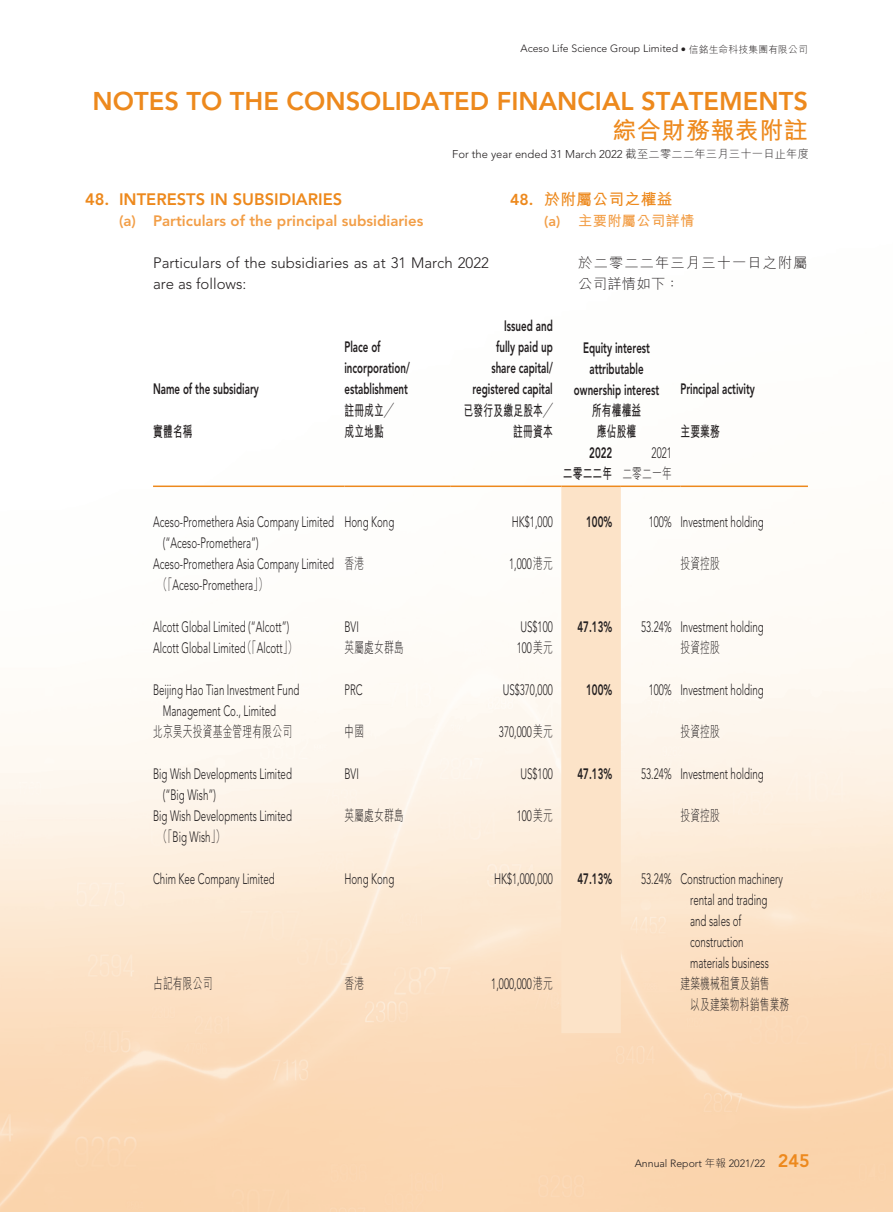
<style>
.page{position:relative;width:893px;height:1212px;background:#fff}
.page>*{position:absolute;margin:0;border:0;box-sizing:border-box;transform-origin:0 0}
.t1{font:800 25.5px "Avenir LT Std";color:#ed891d}
.t2{font:700 24px "M Hei HK";letter-spacing:.02em;color:#ed891d}
.t3{font:800 18px "Avenir LT Std";color:#ed891d}
._01_H1_E{font:800 16.5px "Avenir LT Std";color:#ed891d}
._001_H1_C{font:700 15.75px "M Hei HK";letter-spacing:.02em;color:#ed891d}
._50_Table_txt{font:300 15px "Avenir LT Std";color:#231f20;scale:.65 1}
._50_Table_txt-2{font:800 15px/21px "Avenir LT Std";color:#231f20;text-align:center;scale:.65 1}
._50_Table_txt-3{font:300 15px "M Hei HK";letter-spacing:.02em;color:#231f20;scale:.65 1}
._00_txt_E{font:300 15px/21px "Avenir LT Std";color:#231f20}
._50_Table_txt-4{font:700 15px "M Hei HK";letter-spacing:.02em;color:#231f20;scale:.65 1}
._02_H2_E{font:800 15px "Avenir LT Std";color:#f29e47}
._000_txt_C{font:300 14.25px/21px "M Hei HK";letter-spacing:.08em;color:#231f20}
._002_H2_C{font:700 14.25px "M Hei HK";letter-spacing:.02em;color:#f29e47}
.t4{font:300 11.25px "Avenir LT Std";color:#231f20}
.t5{font:300 10.5px "Avenir LT Std";color:#231f20}
.s1{font-family:"M Hei HK";font-size:9.75px}
.s2{font-family:"M Hei HK"}
.s3{font-family:"Avenir LT Std";font-weight:800}
</style>
<div class="page">
<div style="left:561px;top:487px;width:60px;height:546px;background:#fce3c8"></div>
<hr style="left:153px;top:485px;width:191px;height:2px;background:#ed891d">
<hr style="left:344px;top:485px;width:107px;height:2px;background:#ed891d">
<hr style="left:451px;top:485px;width:110px;height:2px;background:#ed891d">
<hr style="left:561px;top:485px;width:60px;height:2px;background:#ed891d">
<hr style="left:621px;top:485px;width:59px;height:2px;background:#ed891d">
<hr style="left:680px;top:485px;width:128px;height:2px;background:#ed891d">
<p class="t5" style="left:520px;top:43px;width:289px">Aceso Life Science Group Limited • <span class="s1">信銘生命科技集團有限公司</span></p>
<h1 class="t1" style="left:93px;top:86px;width:717px">NOTES TO THE CONSOLIDATED FINANCIAL STATEMENTS</h1>
<h2 class="t2" style="left:612px;top:113px;width:197px">綜合財務報表附註</h2>
<p class="t4" style="left:452px;top:147px;width:358px">For the year ended 31 March 2022 <span class="s2">截至二零二二年三月三十一日止年度</span></p>
<p class="_001_H1_C" style="left:510px;top:188px;width:164px"><span class="s3">48.</span> 於附屬公司之權益</p>
<p class="_002_H2_C" style="left:544px;top:211px;width:152px"><span class="s3">(a)</span> 主要附屬公司詳情</p>
<p class="_000_txt_C" style="left:578px;top:252px;width:231px">於二零二二年三月三十一日之附屬公司詳情如下：</p>
<p class="_01_H1_E" style="left:85px;top:190px;width:259px">48. INTERESTS IN SUBSIDIARIES</p>
<p class="_02_H2_E" style="left:119px;top:212px;width:306px">(a) Particulars of the principal subsidiaries</p>
<p class="_00_txt_E" style="left:153px;top:252px;width:337px">Particulars of the subsidiaries as at 31 March 2022 are as follows:</p>
<p class="_50_Table_txt-2" style="left:153px;top:378px;width:164px">Name of the subsidiary</p>
<p class="_50_Table_txt-4" style="left:153px;top:420px;width:62px">實體名稱</p>
<p class="_50_Table_txt-2" style="left:344px;top:336px;width:57px">Place of</p>
<p class="_50_Table_txt-2" style="left:344px;top:357px;width:102px">incorporation/</p>
<p class="_50_Table_txt-2" style="left:344px;top:378px;width:99px">establishment</p>
<p class="_50_Table_txt-4" style="left:344px;top:399px;width:77px">註冊成立╱</p>
<p class="_50_Table_txt-4" style="left:344px;top:420px;width:62px">成立地點</p>
<p class="_50_Table_txt-2" style="left:504px;top:315px;width:76px">Issued and</p>
<p class="_50_Table_txt-2" style="left:496px;top:336px;width:89px">fully paid up</p>
<p class="_50_Table_txt-2" style="left:491px;top:357px;width:96px">share capital/</p>
<p class="_50_Table_txt-2" style="left:472px;top:378px;width:125px">registered capital</p>
<p class="_50_Table_txt-4" style="left:464px;top:399px;width:139px">已發行及繳足股本╱</p>
<p class="_50_Table_txt-4" style="left:513px;top:420px;width:62px">註冊資本</p>
<p class="_50_Table_txt-2" style="left:583px;top:337px;width:105px">Equity interest attributable</p>
<p class="_50_Table_txt-2" style="left:574px;top:379px;width:133px">ownership interest</p>
<p class="_50_Table_txt-2" style="left:680px;top:378px;width:116px">Principal activity</p>
<p class="_50_Table_txt-4" style="left:592px;top:399px;width:78px">所有權權益</p>
<p class="_50_Table_txt-4" style="left:597px;top:420px;width:62px">應佔股權</p>
<p class="_50_Table_txt-4" style="left:680px;top:420px;width:62px">主要業務</p>
<p class="_50_Table_txt-2" style="left:589px;top:442px;width:37px">2022</p>
<p class="_50_Table_txt-4" style="left:563px;top:462px;width:78px">二零二二年</p>
<p class="_50_Table_txt" style="left:652px;top:444px;width:33px">2021</p>
<p class="_50_Table_txt-3" style="left:622px;top:465px;width:78px">二零二一年</p>
<p class="_50_Table_txt" style="left:153px;top:512px;width:280px">Aceso-Promethera Asia Company Limited</p>
<p class="_50_Table_txt" style="left:163px;top:533px;width:149px">(“Aceso-Promethera”)</p>
<p class="_50_Table_txt" style="left:153px;top:555px;width:280px">Aceso-Promethera Asia Company Limited</p>
<p class="_50_Table_txt" style="left:158px;top:576px;width:171px"><span class="s2">（「</span>Aceso-Promethera<span class="s2">」）</span></p>
<p class="_50_Table_txt" style="left:344px;top:512px;width:78px">Hong Kong</p>
<p class="_50_Table_txt" style="left:512px;top:512px;width:64px">HK$1,000</p>
<p class="_50_Table_txt-2" style="left:586px;top:511px;width:42px">100%</p>
<p class="_50_Table_txt" style="left:649px;top:512px;width:37px">100%</p>
<p class="_50_Table_txt" style="left:680px;top:512px;width:130px">Investment holding</p>
<p class="_50_Table_txt-3" style="left:344px;top:556px;width:32px">香港</p>
<p class="_50_Table_txt" style="left:509px;top:555px;width:69px">1,000<span class="s2">港元</span></p>
<p class="_50_Table_txt-3" style="left:680px;top:556px;width:62px">投資控股</p>
<p class="_50_Table_txt" style="left:153px;top:617px;width:211px">Alcott Global Limited (“Alcott”)</p>
<p class="_50_Table_txt" style="left:344px;top:617px;width:24px">BVI</p>
<p class="_50_Table_txt" style="left:520px;top:617px;width:51px">US$100</p>
<p class="_50_Table_txt-2" style="left:577px;top:616px;width:55px">47.13%</p>
<p class="_50_Table_txt" style="left:641px;top:617px;width:49px">53.24%</p>
<p class="_50_Table_txt" style="left:680px;top:617px;width:130px">Investment holding</p>
<p class="_50_Table_txt" style="left:153px;top:639px;width:223px">Alcott Global Limited<span class="s2">（「</span>Alcott<span class="s2">」）</span></p>
<p class="_50_Table_txt-3" style="left:344px;top:640px;width:93px">英屬處女群島</p>
<p class="_50_Table_txt" style="left:517px;top:639px;width:57px">100<span class="s2">美元</span></p>
<p class="_50_Table_txt-3" style="left:680px;top:640px;width:62px">投資控股</p>
<p class="_50_Table_txt" style="left:153px;top:680px;width:227px">Beijing Hao Tian Investment Fund</p>
<p class="_50_Table_txt" style="left:163px;top:701px;width:176px">Management Co., Limited</p>
<p class="_50_Table_txt" style="left:344px;top:680px;width:30px">PRC</p>
<p class="_50_Table_txt" style="left:503px;top:680px;width:79px">US$370,000</p>
<p class="_50_Table_txt-2" style="left:586px;top:679px;width:42px">100%</p>
<p class="_50_Table_txt" style="left:649px;top:680px;width:37px">100%</p>
<p class="_50_Table_txt" style="left:680px;top:680px;width:130px">Investment holding</p>
<p class="_50_Table_txt-3" style="left:153px;top:724px;width:215px">北京昊天投資基金管理有限公司</p>
<p class="_50_Table_txt-3" style="left:344px;top:724px;width:32px">中國</p>
<p class="_50_Table_txt" style="left:499px;top:723px;width:84px">370,000<span class="s2">美元</span></p>
<p class="_50_Table_txt-3" style="left:680px;top:724px;width:62px">投資控股</p>
<p class="_50_Table_txt" style="left:153px;top:764px;width:215px">Big Wish Developments Limited</p>
<p class="_50_Table_txt" style="left:163px;top:785px;width:84px">(“Big Wish”)</p>
<p class="_50_Table_txt" style="left:344px;top:764px;width:24px">BVI</p>
<p class="_50_Table_txt" style="left:520px;top:764px;width:51px">US$100</p>
<p class="_50_Table_txt-2" style="left:577px;top:763px;width:55px">47.13%</p>
<p class="_50_Table_txt" style="left:641px;top:764px;width:49px">53.24%</p>
<p class="_50_Table_txt" style="left:680px;top:764px;width:130px">Investment holding</p>
<p class="_50_Table_txt" style="left:153px;top:807px;width:215px">Big Wish Developments Limited</p>
<p class="_50_Table_txt" style="left:158px;top:828px;width:105px"><span class="s2">（「</span>Big Wish<span class="s2">」）</span></p>
<p class="_50_Table_txt-3" style="left:344px;top:808px;width:93px">英屬處女群島</p>
<p class="_50_Table_txt" style="left:517px;top:807px;width:57px">100<span class="s2">美元</span></p>
<p class="_50_Table_txt-3" style="left:680px;top:808px;width:62px">投資控股</p>
<p class="_50_Table_txt" style="left:153px;top:869px;width:189px">Chim Kee Company Limited</p>
<p class="_50_Table_txt" style="left:344px;top:869px;width:78px">Hong Kong</p>
<p class="_50_Table_txt" style="left:494px;top:869px;width:92px">HK$1,000,000</p>
<p class="_50_Table_txt-2" style="left:577px;top:868px;width:55px">47.13%</p>
<p class="_50_Table_txt" style="left:641px;top:869px;width:49px">53.24%</p>
<p class="_50_Table_txt" style="left:680px;top:869px;width:159px">Construction machinery</p>
<p class="_50_Table_txt" style="left:690px;top:890px;width:121px">rental and trading</p>
<p class="_50_Table_txt" style="left:690px;top:911px;width:80px">and sales of</p>
<p class="_50_Table_txt" style="left:690px;top:932px;width:84px">construction</p>
<p class="_50_Table_txt" style="left:690px;top:953px;width:123px">materials business</p>
<p class="_50_Table_txt-3" style="left:153px;top:976px;width:93px">占記有限公司</p>
<p class="_50_Table_txt-3" style="left:344px;top:976px;width:32px">香港</p>
<p class="_50_Table_txt" style="left:491px;top:975px;width:96px">1,000,000<span class="s2">港元</span></p>
<p class="_50_Table_txt-3" style="left:680px;top:976px;width:139px">建築機械租賃及銷售</p>
<p class="_50_Table_txt-3" style="left:690px;top:997px;width:154px">以及建築物料銷售業務</p>
<p class="t5" style="left:635px;top:1157px;width:132px">Annual Report <span class="s2">年報</span> 2021/22</p>
<p class="t3" style="left:778px;top:1150px;width:33px">245</p>
</div>
